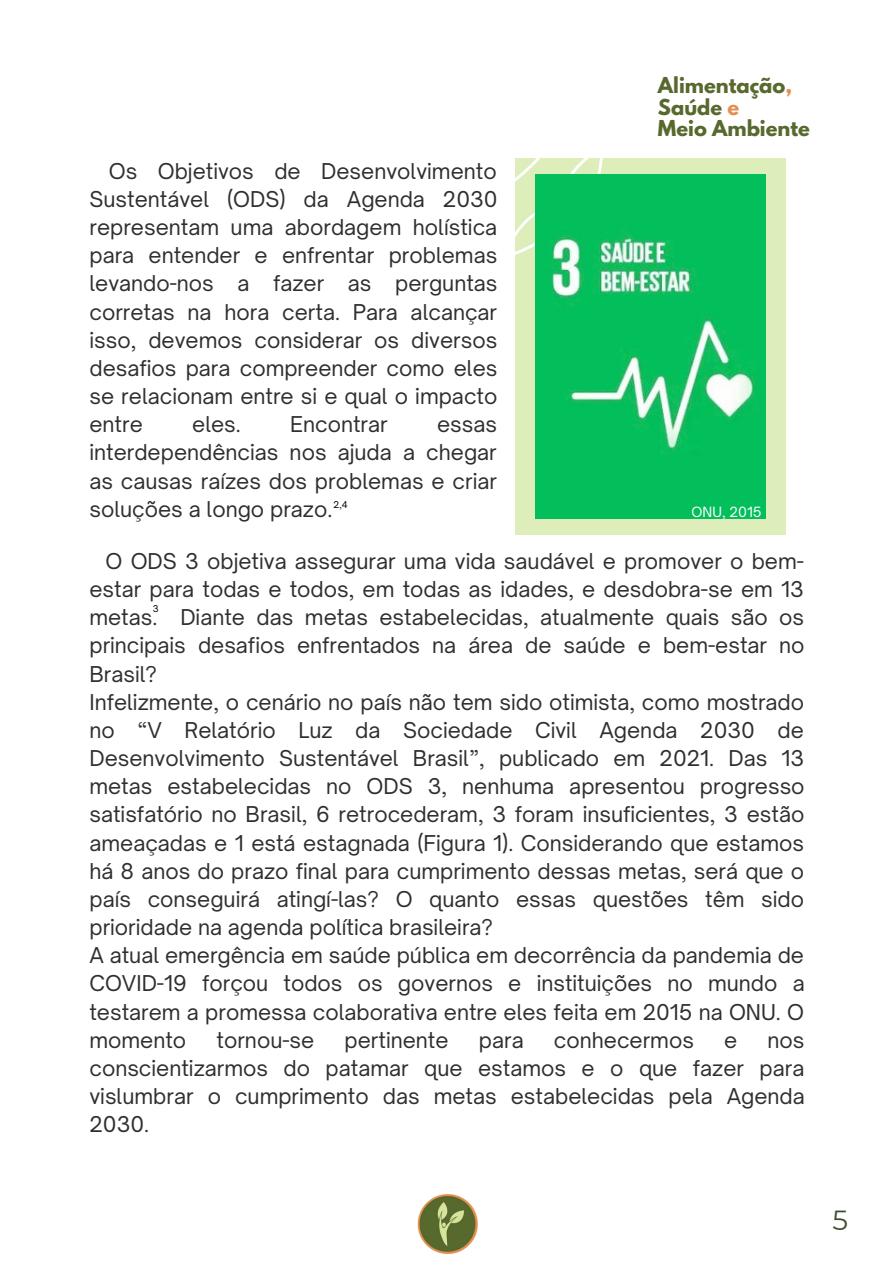
<style>
.page{position:relative;width:894px;height:1264px;background:#fff}
.page>*{position:absolute;margin:0;border:0;box-sizing:border-box;transform-origin:0 0}
.t1{font:27.6px "Montserrat";color:#3e502a}
.t2{font:20.85px/28.2px "Open Sauce One";color:#302f2f;text-align:justify}
.t3{font:700 19.5px "League Spartan";color:#58692e}
.t4{font:13.5px "Open Sauce One";color:#fff}
.t5{font:9px "Open Sauce One";color:#000}
.s1{color:#e49052}
</style>
<div class="page">
<img style="left:417px;top:1194px;width:61px;height:60px">
<div style="left:515px;top:158px;width:271px;height:376px;background:#deb"></div>
<svg style="left:515px;top:158px;width:107px;height:97px"></svg>
<img style="left:535px;top:175px;width:230px;height:343px">
<p class="t2" style="left:89px;top:157px;width:409px;text-indent:19px">Os Objetivos de Desenvolvimento Sustentável (ODS) da Agenda 2030 representam uma abordagem holística para entender e enfrentar problemas levando-nos a fazer as perguntas corretas na hora certa. Para alcançar isso, devemos considerar os diversos desafios para compreender como eles se relacionam entre si e qual o impacto entre</p>
<p class="t2" style="left:192px;top:410px;width:50px">eles.</p>
<p class="t2" style="left:290px;top:410px;width:99px">Encontrar</p>
<p class="t2" style="left:89px;top:410px;width:409px;text-indent:347px">essas interdependências nos ajuda a chegar as causas raízes dos problemas e criar soluções a longo prazo.</p>
<p class="t5" style="left:333px;top:499px;width:16px">2,4</p>
<p class="t3" style="left:657px;top:76px;width:136px">Alimentação<span class="s1">,</span></p>
<p class="t3" style="left:657px;top:97px;width:83px">Saúde <span class="s1">e</span></p>
<p class="t3" style="left:657px;top:118px;width:153px">Meio Ambiente</p>
<p class="t4" style="left:691px;top:503px;width:72px">ONU, 2015</p>
<p class="t2" style="left:89px;top:547px;width:716px;text-indent:16px">O ODS 3 objetiva assegurar uma vida saudável e promover o bem&shy;estar para todas e todos, em todas as idades, e desdobra-se em 13 metas. Diante das metas estabelecidas, atualmente quais são os principais desafios enfrentados na área de saúde e bem-estar no Brasil?</p>
<p class="t2" style="left:89px;top:687px;width:716px">Infelizmente, o cenário no país não tem sido otimista, como mostrado no “V Relatório Luz da Sociedade Civil Agenda 2030 de Desenvolvimento Sustentável Brasil”, publicado em 2021. Das 13 metas estabelecidas no ODS 3, nenhuma apresentou progresso satisfatório no Brasil, 6 retrocederam, 3 foram insuficientes, 3 estão ameaçadas e 1 está estagnada (Figura 1). Considerando que estamos há 8 anos do prazo final para cumprimento dessas metas, será que o país conseguirá atingí-las? O quanto essas questões têm sido prioridade na agenda política brasileira?</p>
<p class="t2" style="left:89px;top:941px;width:716px">A atual emergência em saúde pública em decorrência da pandemia de COVID-19 forçou todos os governos e instituições no mundo a testarem a promessa colaborativa entre eles feita em 2015 na ONU. O momento</p>
<p class="t5" style="left:153px;top:602px;width:7px">3</p>
<p class="t2" style="left:216px;top:1025px;width:99px">tornou-se</p>
<p class="t2" style="left:344px;top:1025px;width:105px">pertinente</p>
<p class="t2" style="left:478px;top:1025px;width:46px">para</p>
<p class="t2" style="left:553px;top:1025px;width:141px">conhecermos</p>
<p class="t2" style="left:724px;top:1025px;width:15px">e</p>
<p class="t2" style="left:89px;top:1025px;width:716px;text-indent:678px">nos conscientizarmos do patamar que estamos e o que fazer para vislumbrar o cumprimento das metas estabelecidas pela Agenda 2030.</p>
<p class="t1" style="left:832px;top:1203px;width:17px">5</p>
</div>
